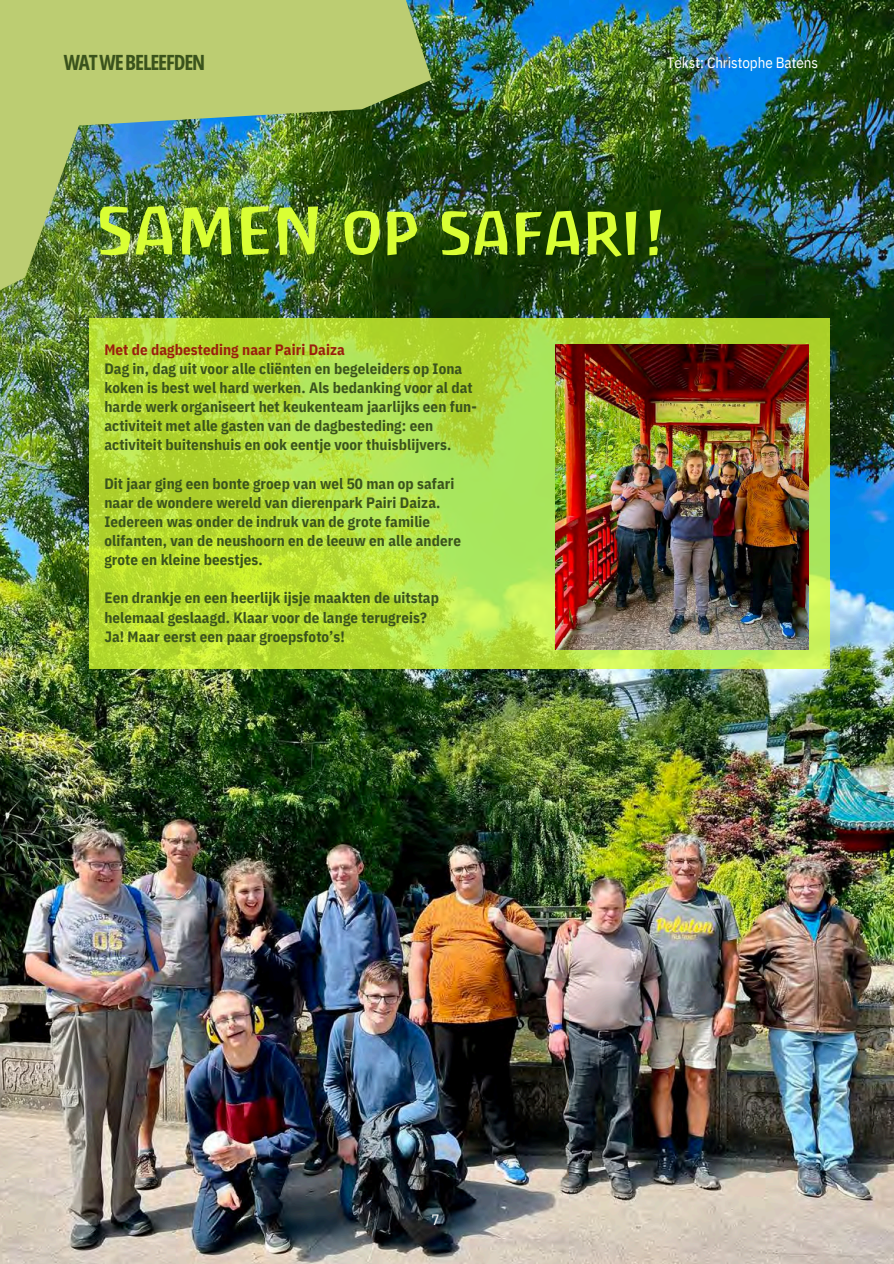
<style>
.page{position:relative;width:894px;height:1264px;background:#fff}
.page>*{position:absolute;margin:0;border:0;box-sizing:border-box;transform-origin:0 0}
.t1{font:61.5px "Antropos Freefont";letter-spacing:.005em;color:#d9ff34}
.t2{font:700 21px "Open Sans Condensed";letter-spacing:-.05em;color:#3a531c}
.t3{font:700 15px/19.2px "IBM Plex Sans Cond";letter-spacing:.005em;color:#3a531c}
.t4{font:15px "IBM Plex Sans Cond";letter-spacing:-.005em;color:#fff}
.s1{color:#991f0d}
</style>
<div class="page">
<img style="left:0;top:0;width:893px;height:1263px">
<img style="left:0;top:0;width:431px;height:290px">
<svg style="left:89px;top:317px;width:740px;height:351px;background:#b3dd40"></svg>
<img style="left:555px;top:344px;width:253px;height:305px">
<h1 class="t2" style="left:64px;top:47px;width:143px">WAT WE BELEEFDEN</h1>
<p class="t4" style="left:666px;top:52px;width:153px">Tekst: Christophe Batens</p>
<h3 class="t1" style="left:97px;top:194px;width:570px">SAMEN op safari!</h3>
<h3 class="t3" style="left:104px;top:339px;width:374px"><span class="s1">Met de dagbesteding naar Pairi Daiza<br></span>Dag in, dag uit voor alle cliënten en begeleiders op Iona koken is best wel hard werken. Als bedanking voor al dat harde werk organiseert het keukenteam jaarlijks een fun&shy;activiteit met alle gasten van de dagbesteding: een activiteit buitenshuis en ook eentje voor thuisblijvers.</h3>
<h3 class="t3" style="left:104px;top:473px;width:358px">Dit jaar ging een bonte groep van wel 50 man op safari naar de wondere wereld van dierenpark Pairi Daiza.<br>Iedereen was onder de indruk van de grote familie olifanten, van de neushoorn en de leeuw en alle andere grote en kleine beestjes.</h3>
<p class="t3" style="left:104px;top:588px;width:336px">Een drankje en een heerlijk ijsje maakten de uitstap helemaal geslaagd. Klaar voor de lange terugreis?<br>Ja! Maar eerst een paar groepsfoto’s!</p>
<h2 class="t4" style="left:431px;top:1209px;width:10px">7</h2>
</div>
